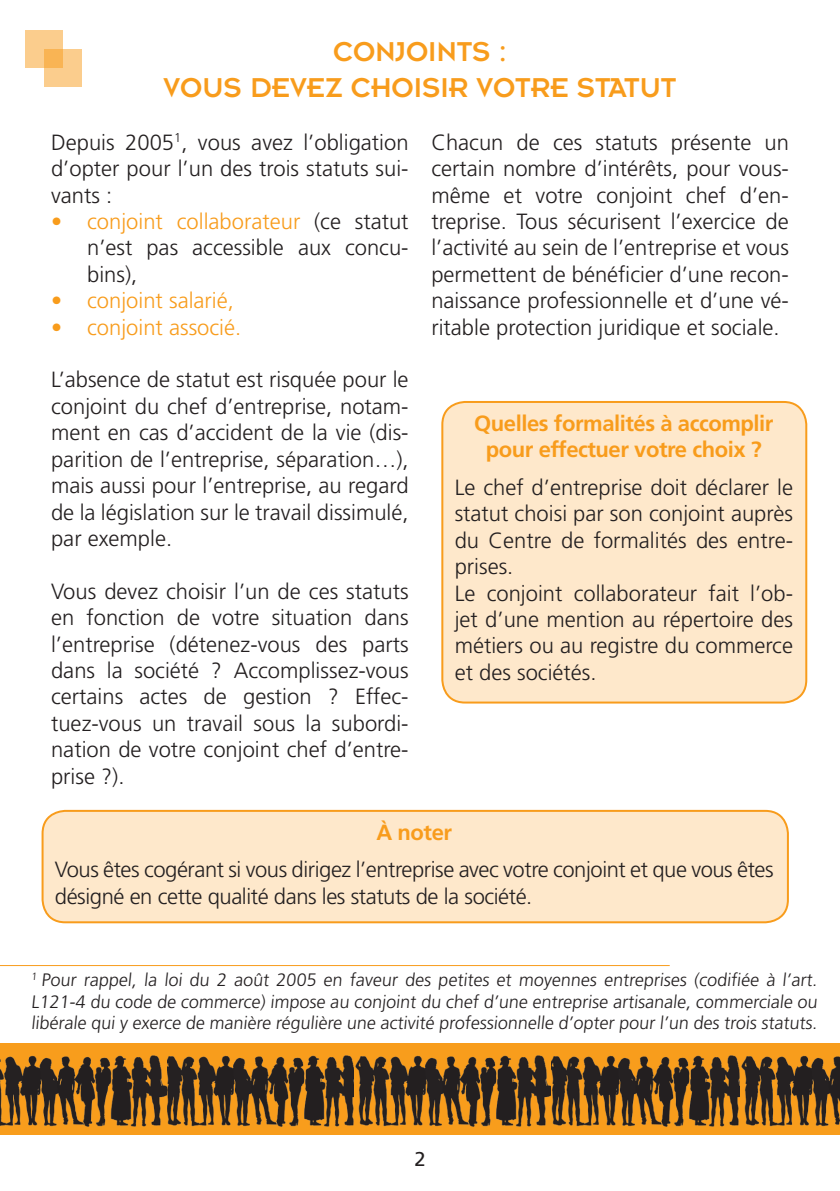
<style>
.page{position:relative;width:840px;height:1191px;background:#fff}
.page>*{position:absolute;margin:0;border:0;box-sizing:border-box;transform-origin:0 0}
.t1{font:30px "Insignia LT Std";color:#f89c1c}
.t2{font:300 22px/26.4px "Frutiger LT Std";color:#231f20;text-align:justify}
.t3{font:300 22px/26.4px "Frutiger LT Std";letter-spacing:-.02em;color:#231f20}
.t4{font:700 22px/26.4px "Frutiger LT Std";letter-spacing:-.02em;color:#f89c1c;text-align:center}
.t5{font:300 22px "Frutiger LT Std";color:#f89c1c}
.t6{font:20px "Frutiger LT Std";color:#231f20}
.t7{font:300 18px/21.6px "Frutiger LT Std";color:#231f20;text-align:justify}
.s1{color:#f89c1c}
</style>
<div class="page">
<div style="left:442px;top:402px;width:363px;height:300px;background:#fee8cb;border-radius:23px"></div>
<div style="left:441px;top:401px;width:365px;height:302px;border:2px solid #f89c1c;border-radius:23px"></div>
<img style="left:166px;top:1043px;width:188px;height:91px">
<img style="left:0;top:1043px;width:166px;height:91px">
<img style="left:550px;top:1043px;width:190px;height:91px">
<img style="left:354px;top:1043px;width:196px;height:91px">
<img style="left:740px;top:1043px;width:99px;height:91px">
<div style="left:26px;top:30px;width:37px;height:38px;background:#fbcd8d"></div>
<svg style="left:44px;top:49px;width:38px;height:37px"></svg>
<div style="left:43px;top:811px;width:744px;height:111px;background:#fee8cb;border-radius:23px"></div>
<div style="left:42px;top:810px;width:746px;height:113px;border:2px solid #f89c1c;border-radius:23px"></div>
<hr style="left:0;top:965px;width:669px;height:1px;background:#f89c1c">
<p class="t1" style="left:333px;top:37px;width:175px">CONJOINTS :</p>
<p class="t1" style="left:163px;top:73px;width:514px">VOUS DEVEZ CHOISIR VOTRE STATUT</p>
<p class="t2" style="left:51px;top:129px;width:359px">Depuis 2005<sup>1</sup>, vous avez l’obligation d’opter pour l’un des trois statuts sui&shy;vants :</p>
<p class="t2" style="left:87px;top:208px;width:323px;text-indent:-36px"><span class="s1">• conjoint collaborateur</span> (ce statut n’est pas accessible aux concu&shy;bins),</p>
<p class="t5" style="left:51px;top:288px;width:184px">• conjoint salarié,</p>
<p class="t5" style="left:51px;top:314px;width:192px">• conjoint associé.</p>
<p class="t2" style="left:51px;top:367px;width:359px">L’absence de statut est risquée pour le conjoint du chef d’entreprise, notam&shy;ment en cas d’accident de la vie (dis&shy;parition de l’entreprise, séparation…), mais aussi pour l’entreprise, au regard de la législation sur le travail dissimulé, par exemple.</p>
<p class="t2" style="left:51px;top:578px;width:359px">Vous devez choisir l’un de ces statuts en fonction de votre situation dans l’entreprise (détenez-vous des parts dans la société ? Accomplissez-vous certains actes de gestion ? Effec&shy;tuez-vous un travail sous la subordi&shy;nation de votre conjoint chef d’entre&shy;prise ?).</p>
<p class="t2" style="left:431px;top:129px;width:359px">Chacun de ces statuts présente un certain nombre d’intérêts, pour vous&shy;même et votre conjoint chef d’en&shy;treprise. Tous sécurisent l’exercice de l’activité au sein de l’entreprise et vous permettent de bénéficier d’une recon&shy;naissance professionnelle et d’une vé&shy;ritable protection juridique et sociale.</p>
<p class="t4" style="left:474px;top:410px;width:300px">Quelles formalités à accomplir pour effectuer votre choix ?</p>
<p class="t2" style="left:454px;top:474px;width:340px">Le chef d’entreprise doit déclarer le statut choisi par son conjoint auprès du Centre de formalités des entre&shy;prises.</p>
<p class="t2" style="left:454px;top:580px;width:340px">Le conjoint collaborateur fait l’ob&shy;jet d’une mention au répertoire des métiers ou au registre du commerce et des sociétés.</p>
<p class="t4" style="left:376px;top:819px;width:77px">À noter</p>
<p class="t3" style="left:55px;top:857px;width:720px">Vous êtes cogérant si vous dirigez l’entreprise avec votre conjoint et que vous êtes désigné en cette qualité dans les statuts de la société.</p>
<p class="t7" style="left:31px;top:969px;width:789px"><sup>1</sup> Pour rappel, la loi du 2 août 2005 en faveur des petites et moyennes entreprises (codifiée à l’art.<br>L121-4 du code de commerce) impose au conjoint du chef d’une entreprise artisanale, commerciale ou libérale qui y exerce de manière régulière une activité professionnelle d’opter pour l’un des trois statuts.</p>
<p class="t6" style="left:414px;top:1147px;width:13px">2</p>
</div>
